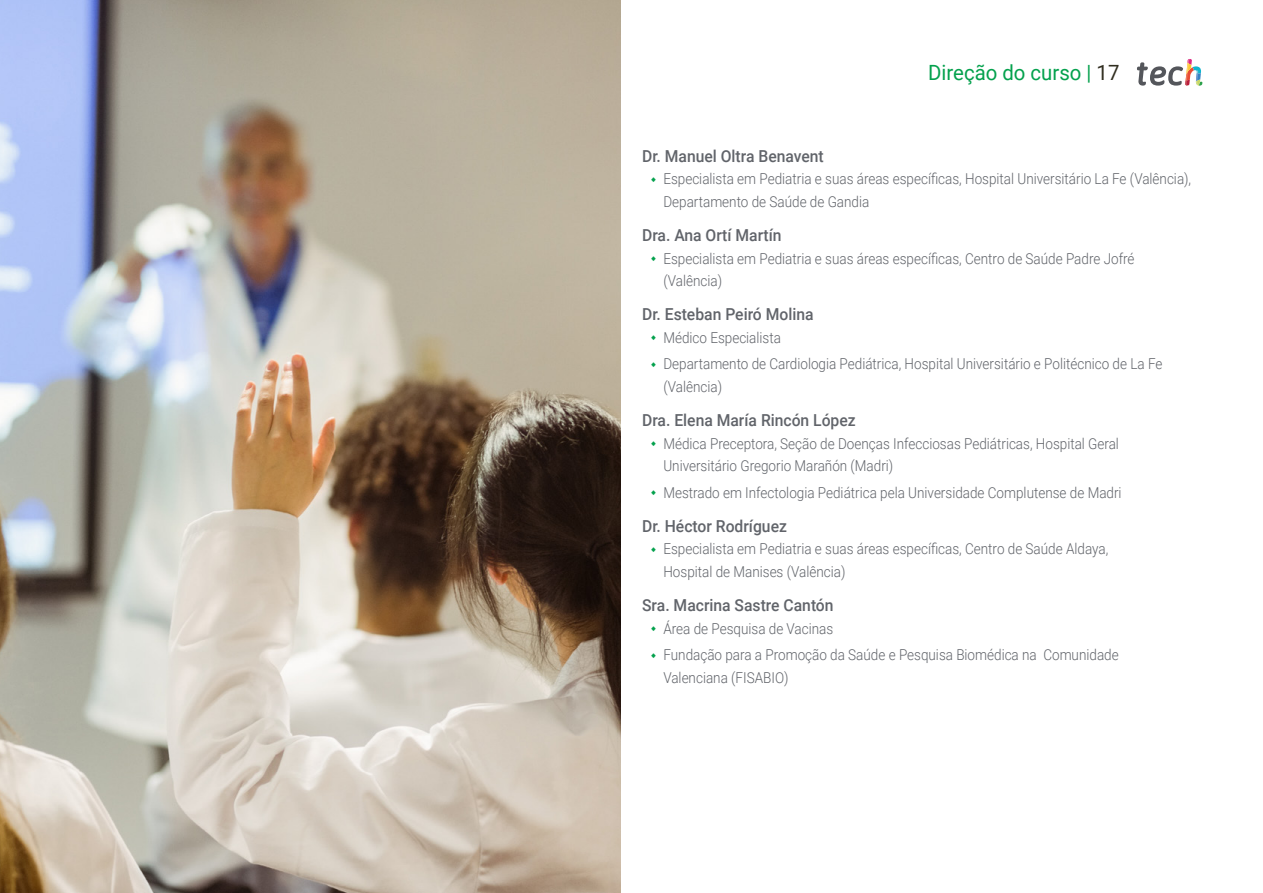
<style>
.page{position:relative;width:1263px;height:893px;background:#fff}
.page>*{position:absolute;margin:0;border:0;box-sizing:border-box;transform-origin:0 0}
.t1{font:21px "Roboto";color:#04a14d}
.t2{font:500 16.5px "Roboto";color:#61646a;scale:.95 1}
.t3{font:300 15px/22.5px "Roboto";color:#61646a;scale:.9 1}
.s1{color:#312e20}
</style>
<div class="page">
<svg style="left:1137px;top:59px;width:65px;height:27px"></svg>
<img style="left:0;top:0;width:621px;height:893px">
<h1 class="t1" style="left:928px;top:57px;width:193px">Direção do curso | <span class="s1">17</span></h1>
<p class="t2" style="left:642px;top:145px;width:193px">Dr. Manuel Oltra Benavent</p>
<p class="t3" style="left:663px;top:167px;width:588px">Especialista em Pediatria e suas áreas específicas, Hospital Universitário La Fe (Valência),<br>Departamento de Saúde de Gandia</p>
<p class="t2" style="left:642px;top:224px;width:148px">Dra. Ana Ortí Martín</p>
<p class="t3" style="left:663px;top:246px;width:525px">Especialista em Pediatria e suas áreas específicas, Centro de Saúde Padre Jofré (Valência)</p>
<p class="t2" style="left:642px;top:303px;width:182px">Dr. Esteban Peiró Molina</p>
<p class="t3" style="left:663px;top:323px;width:556px;line-height:26.7px">Médico Especialista<br>Departamento de Cardiologia Pediátrica, Hospital Universitário e Politécnico de La Fe</p>
<p class="t3" style="left:663px;top:375px;width:67px">(Valência)</p>
<p class="t2" style="left:642px;top:409px;width:226px">Dra. Elena María Rincón López</p>
<p class="t3" style="left:663px;top:431px;width:508px">Médica Preceptora, Seção de Doenças Infecciosas Pediátricas, Hospital Geral<br>Universitário Gregorio Marañón (Madri)</p>
<p class="t3" style="left:663px;top:481px;width:511px">Mestrado em Infectologia Pediátrica pela Universidade Complutense de Madri</p>
<p class="t2" style="left:642px;top:515px;width:154px">Dr. Héctor Rodríguez</p>
<p class="t3" style="left:663px;top:537px;width:496px">Especialista em Pediatria e suas áreas específicas, Centro de Saúde Aldaya,<br>Hospital de Manises (Valência)</p>
<p class="t2" style="left:642px;top:594px;width:203px">Sra. Macrina Sastre Cantón</p>
<p class="t3" style="left:663px;top:614px;width:507px;line-height:26.7px">Área de Pesquisa de Vacinas<br>Fundação para a Promoção da Saúde e Pesquisa Biomédica na Comunidade</p>
<p class="t3" style="left:663px;top:666px;width:141px">Valenciana (FISABIO)</p>
</div>
